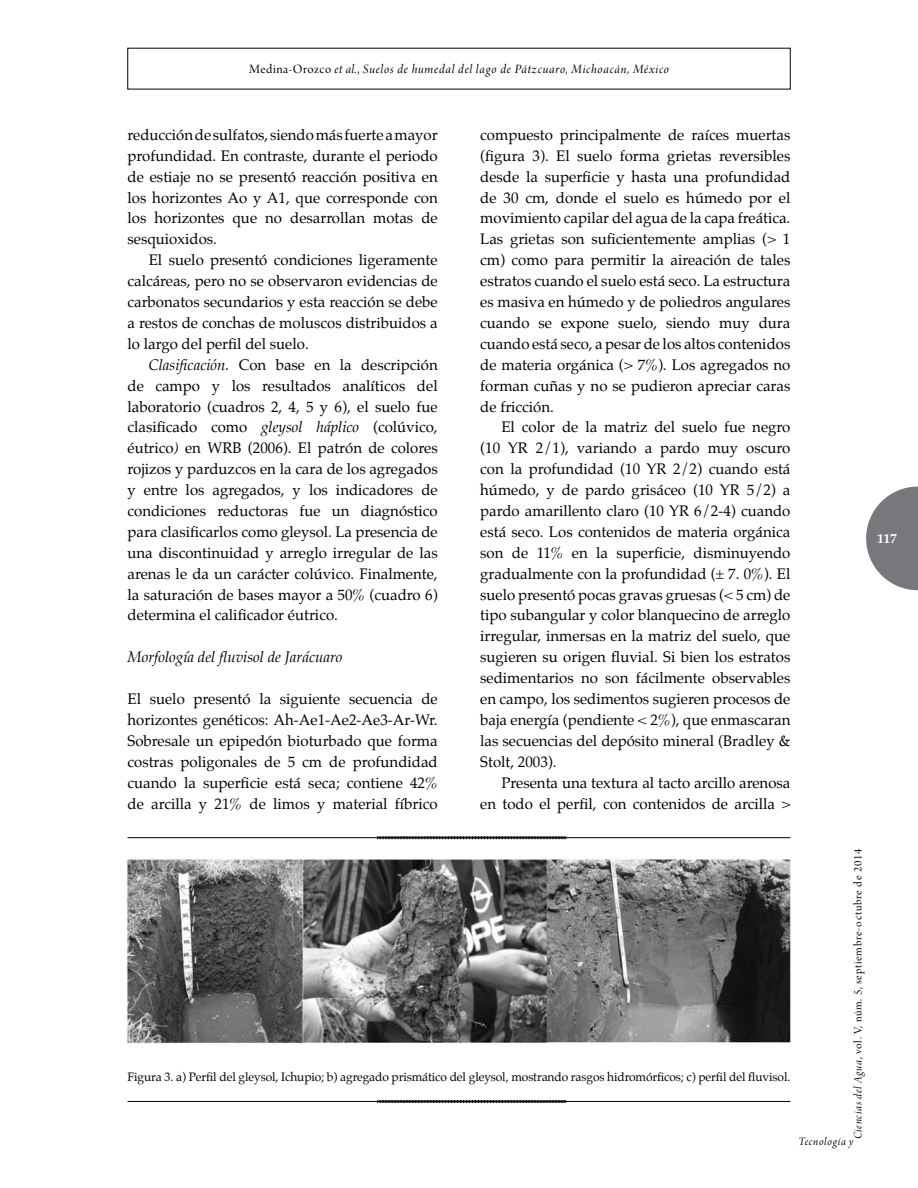
<style>
.page{position:relative;width:918px;height:1188px;background:#fff}
.page>*{position:absolute;margin:0;border:0;box-sizing:border-box;transform-origin:0 0}
.t1{font:15px/20.9px "Palatino";color:#000;text-align:justify}
.t2{font:italic 15px "Palatino";color:#000}
.t3{font:13.5px "Arno Pro Italic Display";letter-spacing:.055em;color:#000}
.t4{font:700 13.5px "Palatino";color:#fff}
.t5{font:12px "Palatino";letter-spacing:-.01em;color:#000}
.t6{font:12px "Arno Pro Display";letter-spacing:.06em;color:#000}
.t7{font:12px "Arno Pro Italic Display";letter-spacing:.06em;color:#000}
.s1{font-family:"Arno Pro Display"}
.s2{font-style:italic}
.s3{font-family:"Arno Pro Italic Display"}
</style>
<div class="page">
<svg style="left:866px;top:487px;width:52px;height:103px"></svg>
<img style="left:127px;top:858px;width:664px;height:186px">
<hr style="left:128px;top:1101px;width:662px;height:1px;background:#000">
<svg style="left:377px;top:1100px;width:190px;height:3px"></svg>
<hr style="left:128px;top:837px;width:662px;height:1px;background:#000">
<svg style="left:377px;top:836px;width:190px;height:3px"></svg>
<p class="t3" style="left:249px;top:62px;width:421px"><span class="s1">Medina-Orozco</span> et al.<span class="s1">,</span> Suelos de humedal del lago de Pátzcuaro, Michoacán, México</p>
<p class="t1" style="left:128px;top:124px;width:312px">reducción de sulfatos, siendo más fuerte a mayor profundidad. En contraste, durante el periodo de estiaje no se presentó reacción positiva en los horizontes Ao y A1, que corresponde con los horizontes que no desarrollan motas de sesquioxidos.</p>
<p class="t1" style="left:128px;top:250px;width:312px;text-indent:21px">El suelo presentó condiciones ligeramente calcáreas, pero no se observaron evidencias de carbonatos secundarios y esta reacción se debe a restos de conchas de moluscos distribuidos a lo largo del perfil del suelo.</p>
<p class="t1" style="left:128px;top:354px;width:312px;text-indent:21px"><span class="s2">Clasificación.</span> Con base en la descripción de campo y los resultados analíticos del laboratorio (cuadros 2, 4, 5 y 6), el suelo fue clasificado como <span class="s2">gleysol háplico</span> (colúvico, éutrico<span class="s2">)</span> en WRB (2006). El patrón de colores rojizos y parduzcos en la cara de los agregados y entre los agregados, y los indicadores de condiciones reductoras fue un diagnóstico para clasificarlos como gleysol. La presencia de una discontinuidad y arreglo irregular de las arenas le da un carácter colúvico. Finalmente, la saturación de bases mayor a 50% (cuadro 6) determina el calificador éutrico.</p>
<p class="t2" style="left:128px;top:645px;width:216px">Morfología del fluvisol de Jarácuaro</p>
<p class="t1" style="left:128px;top:688px;width:312px">El suelo presentó la siguiente secuencia de horizontes genéticos: Ah-Ae1-Ae2-Ae3-Ar-Wr.<br>Sobresale un epipedón bioturbado que forma costras poligonales de 5 cm de profundidad cuando la superficie está seca; contiene 42% de arcilla y 21% de limos y material fíbrico</p>
<p class="t1" style="left:480px;top:124px;width:312px">compuesto principalmente de raíces muertas (figura 3). El suelo forma grietas reversibles desde la superficie y hasta una profundidad de 30 cm, donde el suelo es húmedo por el movimiento capilar del agua de la capa freática.<br>Las grietas son suficientemente amplias (&gt; 1 cm) como para permitir la aireación de tales estratos cuando el suelo está seco. La estructura es masiva en húmedo y de poliedros angulares cuando se expone suelo, siendo muy dura cuando está seco, a pesar de los altos contenidos de materia orgánica (&gt; 7%). Los agregados no forman cuñas y no se pudieron apreciar caras de fricción.</p>
<p class="t1" style="left:480px;top:417px;width:312px;text-indent:21px">El color de la matriz del suelo fue negro (10 YR 2/1), variando a pardo muy oscuro con la profundidad (10 YR 2/2) cuando está húmedo, y de pardo grisáceo (10 YR 5/2) a pardo amarillento claro (10 YR 6/2-4) cuando está seco. Los contenidos de materia orgánica son de 11% en la superficie, disminuyendo gradualmente con la profundidad (± 7. 0%). El suelo presentó pocas gravas gruesas (&lt; 5 cm) de tipo subangular y color blanquecino de arreglo irregular, inmersas en la matriz del suelo, que sugieren su origen fluvial. Si bien los estratos sedimentarios no son fácilmente observables en campo, los sedimentos sugieren procesos de baja energía (pendiente &lt; 2%), que enmascaran las secuencias del depósito mineral (Bradley &amp; Stolt, 2003).</p>
<p class="t1" style="left:480px;top:772px;width:312px;text-align:right">Presenta una textura al tacto arcillo arenosa<br>en todo el perfil, con contenidos de arcilla &gt;</p>
<p class="t4" style="left:877px;top:526px;width:21px">117</p>
<p class="t5" style="left:128px;top:1067px;width:664px">Figura 3. a) Perfil del gleysol, Ichupio; b) agregado prismático del gleysol, mostrando rasgos hidromórficos; c) perfil del fluvisol.</p>
<p class="t6" style="left:851px;top:1139px;width:292px;rotate:-90deg"><span class="s3">Ciencias del Agua</span>, vol. V, núm. 5, septiembre-octubre de 2014</p>
<p class="t7" style="left:798px;top:1135px;width:57px">Tecnología y</p>
</div>
